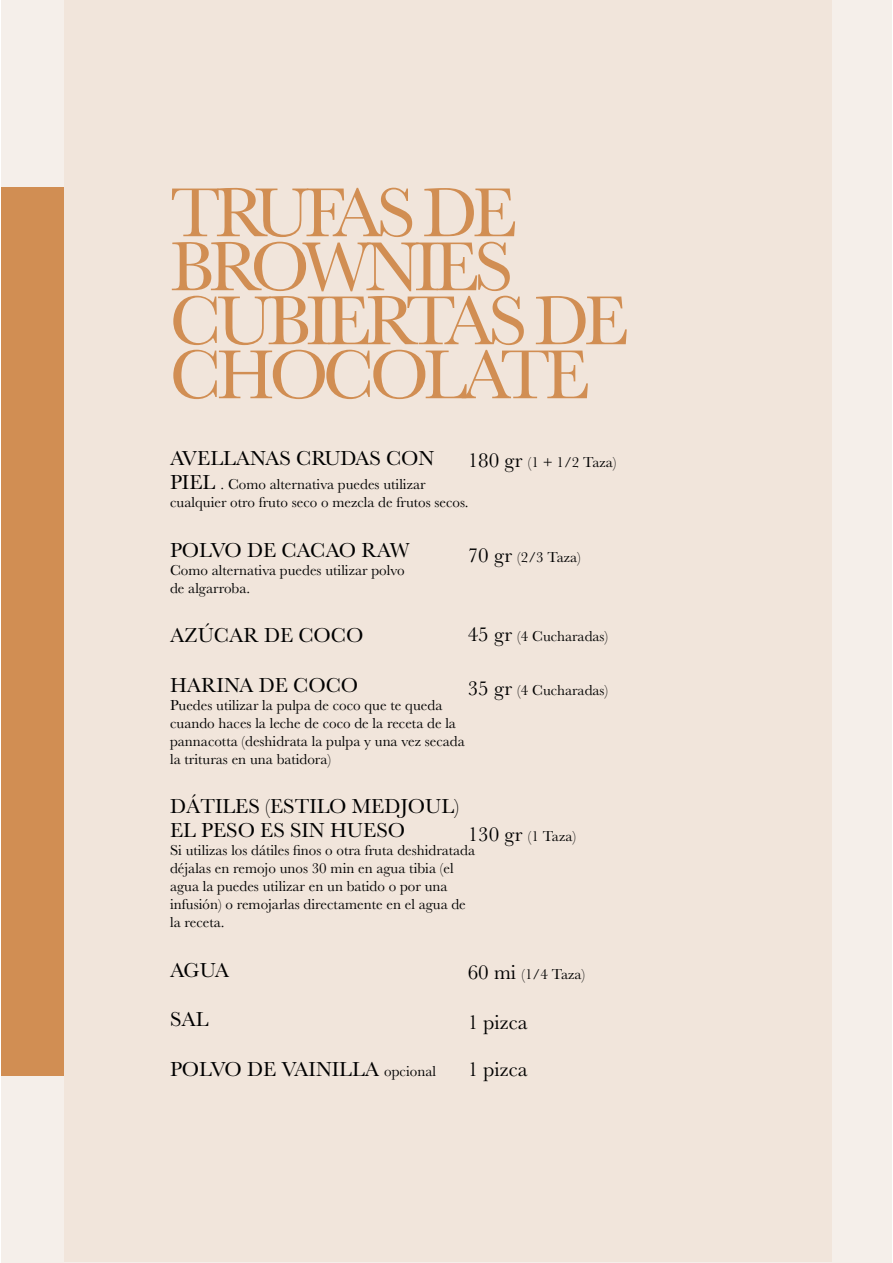
<style>
.page{position:relative;width:893px;height:1263px;background:#fff}
.page>*{position:absolute;margin:0;border:0;box-sizing:border-box;transform-origin:0 0}
.t1{font:72px/54px "Baskerville MT Std";letter-spacing:-.075em;color:#d18e53}
.t2{font:21px/24px "Baskerville";color:#000}
.t3{font:15px/18px "Baskerville";color:#000}
.s1{font-size:21px}
.s2{font-size:15px}
</style>
<div class="page">
<div style="left:1px;top:0;width:891px;height:1263px;background:#f5efea"></div>
<div style="left:64px;top:0;width:767px;height:1262px;background:#f1e5db"></div>
<div style="left:1px;top:187px;width:63px;height:889px;background:#d18e53"></div>
<h1 class="t1" style="left:170px;top:186px;width:460px">TRUFAS DE<br>BROWNIES<br>CUBIERTAS DE<br>CHOCOLATE</h1>
<h2 class="t2" style="left:170px;top:447px;width:266px">AVELLANAS CRUDAS CON</h2>
<p class="t3" style="left:170px;top:476px;width:300px"><span class="s1">PIEL</span> . Como alternativa puedes utilizar cualquier otro fruto seco o mezcla de frutos secos.</p>
<h2 class="t2" style="left:170px;top:538px;width:241px">POLVO DE CACAO RAW</h2>
<p class="t3" style="left:170px;top:561px;width:236px">Como alternativa puedes utilizar polvo de algarroba.</p>
<h2 class="t2" style="left:170px;top:624px;width:195px">AZÚCAR DE COCO</h2>
<h2 class="t2" style="left:170px;top:673px;width:190px">HARINA DE COCO</h2>
<p class="t3" style="left:170px;top:696px;width:296px">Puedes utilizar la pulpa de coco que te queda cuando haces la leche de coco de la receta de la pannacotta (deshidrata la pulpa y una vez secada la trituras en una batidora)</p>
<h2 class="t2" style="left:170px;top:795px;width:291px">DÁTILES (ESTILO MEDJOUL)<br>EL PESO ES SIN HUESO</h2>
<p class="t3" style="left:170px;top:842px;width:307px">Si utilizas los dátiles finos o otra fruta deshidratada déjalas en remojo unos 30 min en agua tibia (el agua la puedes utilizar en un batido o por una infusión) o remojarlas directamente en el agua de la receta.</p>
<h2 class="t2" style="left:170px;top:958px;width:60px">AGUA</h2>
<h2 class="t2" style="left:170px;top:1008px;width:40px">SAL</h2>
<h2 class="t2" style="left:170px;top:1057px;width:267px">POLVO DE VAINILLA <span class="s2">opcional</span></h2>
<p class="t3" style="left:468px;top:454px;width:150px"><span class="s1">180 gr</span> (1 + 1/2 Taza)</p>
<p class="t3" style="left:468px;top:548px;width:115px"><span class="s1">70 gr</span> (2/3 Taza)</p>
<p class="t3" style="left:468px;top:627px;width:142px"><span class="s1">45 gr</span> (4 Cucharadas)</p>
<p class="t3" style="left:468px;top:682px;width:142px"><span class="s1">35 gr</span> (4 Cucharadas)</p>
<p class="t3" style="left:468px;top:827px;width:110px"><span class="s1">130 gr</span> (1 Taza)</p>
<p class="t3" style="left:468px;top:965px;width:119px"><span class="s1">60 mi</span> (1/4 Taza)</p>
<h2 class="t2" style="left:468px;top:1010px;width:61px">1 pizca</h2>
<h2 class="t2" style="left:468px;top:1057px;width:61px">1 pizca</h2>
</div>
